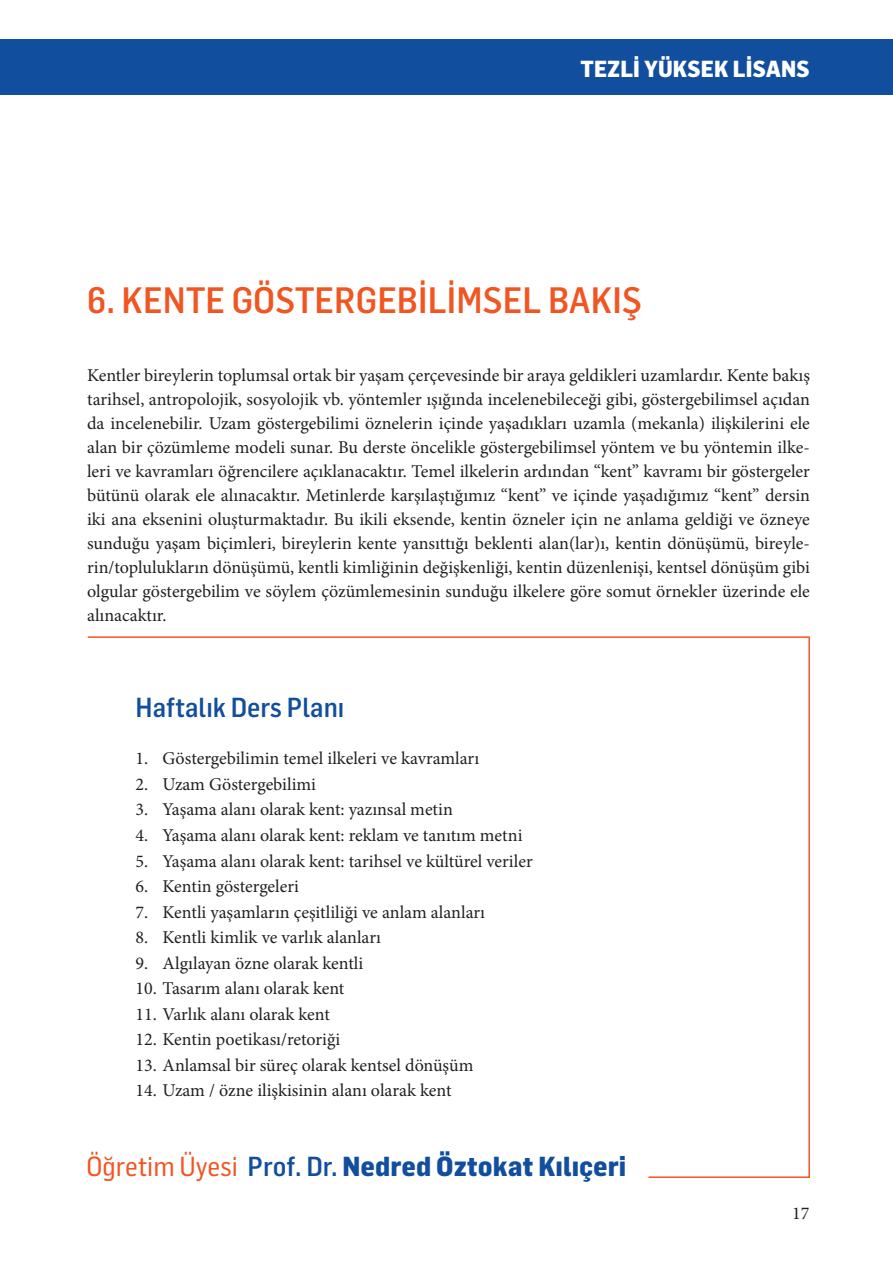
<style>
.page{position:relative;width:893px;height:1263px;background:#fff}
.page>*{position:absolute;margin:0;border:0;box-sizing:border-box;transform-origin:0 0}
.t1{font:500 36px "Flama Semicondensed";color:#f15522}
.t2{font:800 27px "Flama Semicondensed";color:#114e9d}
.t3{font:500 27px "Flama Semicondensed";color:#114e9d}
.t4{font:800 22.8px "Flama Semicondensed";color:#fff}
.t5{font:18px/24px "Minion Pro";color:#231f20;text-align:justify}
.s1{font-family:"Flama Semicondensed Basic";font-weight:400;color:#f15522}
.s2{font-weight:500}
</style>
<div class="page">
<div style="left:0;top:39px;width:893px;height:56px;background:#114e9d"></div>
<hr style="left:808px;top:637px;width:2px;height:541px;background:#f15522">
<hr style="left:88px;top:636px;width:722px;height:2px;background:#f15522">
<hr style="left:648px;top:1176px;width:162px;height:2px;background:#f15522">
<p class="t4" style="left:581px;top:54px;width:231px">TEZLİ YÜKSEK LİSANS</p>
<h1 class="t1" style="left:87px;top:277px;width:556px">6. KENTE GÖSTERGEBİLİMSEL BAKIŞ</h1>
<p class="t5" style="left:87px;top:363px;width:724px">Kentler bireylerin toplumsal ortak bir yaşam çerçevesinde bir araya geldikleri uzamlardır. Kente bakış tarihsel, antropolojik, sosyolojik vb. yöntemler ışığında incelenebileceği gibi, göstergebilimsel açıdan da incelenebilir. Uzam göstergebilimi öznelerin içinde yaşadıkları uzamla (mekanla) ilişkilerini ele alan bir çözümleme modeli sunar. Bu derste öncelikle göstergebilimsel yöntem ve bu yöntemin ilke&shy;leri ve kavramları öğrencilere açıklanacaktır. Temel ilkelerin ardından “kent” kavramı bir göstergeler bütünü olarak ele alınacaktır. Metinlerde karşılaştığımız “kent” ve içinde yaşadığımız “kent” dersin iki ana eksenini oluşturmaktadır. Bu ikili eksende, kentin özneler için ne anlama geldiği ve özneye sunduğu yaşam biçimleri, bireylerin kente yansıttığı beklenti alan(lar)ı, kentin dönüşümü, bireyle&shy;rin/toplulukların dönüşümü, kentli kimliğinin değişkenliği, kentin düzenlenişi, kentsel dönüşüm gibi olgular göstergebilim ve söylem çözümlemesinin sunduğu ilkelere göre somut örnekler üzerinde ele alınacaktır.</p>
<h2 class="t3" style="left:136px;top:690px;width:210px">Haftalık Ders Planı</h2>
<p class="t5" style="left:136px;top:747px;width:345px">1. Göstergebilimin temel ilkeleri ve kavramları</p>
<p class="t5" style="left:136px;top:772px;width:182px">2. Uzam Göstergebilimi</p>
<p class="t5" style="left:136px;top:798px;width:319px">3. Yaşama alanı olarak kent: yazınsal metin</p>
<p class="t5" style="left:136px;top:823px;width:388px">4. Yaşama alanı olarak kent: reklam ve tanıtım metni</p>
<p class="t5" style="left:136px;top:849px;width:399px">5. Yaşama alanı olarak kent: tarihsel ve kültürel veriler</p>
<p class="t5" style="left:136px;top:874px;width:165px">6. Kentin göstergeleri</p>
<p class="t5" style="left:136px;top:900px;width:351px">7. Kentli yaşamların çeşitliliği ve anlam alanları</p>
<p class="t5" style="left:136px;top:925px;width:247px">8. Kentli kimlik ve varlık alanları</p>
<p class="t5" style="left:136px;top:951px;width:229px">9. Algılayan özne olarak kentli</p>
<p class="t5" style="left:136px;top:976px;width:210px">10. Tasarım alanı olarak kent</p>
<p class="t5" style="left:136px;top:1002px;width:196px">11. Varlık alanı olarak kent</p>
<p class="t5" style="left:136px;top:1027px;width:206px">12. Kentin poetikası/retoriği</p>
<p class="t5" style="left:136px;top:1053px;width:339px">13. Anlamsal bir süreç olarak kentsel dönüşüm</p>
<p class="t5" style="left:136px;top:1078px;width:317px">14. Uzam / özne ilişkisinin alanı olarak kent</p>
<h2 class="t2" style="left:86px;top:1149px;width:541px"><span class="s1">Öğretim Üyesi</span> <span class="s2">Prof. Dr.</span> Nedred Öztokat Kılıçeri</h2>
<p class="t5" style="left:792px;top:1201px;width:19px">17</p>
</div>
